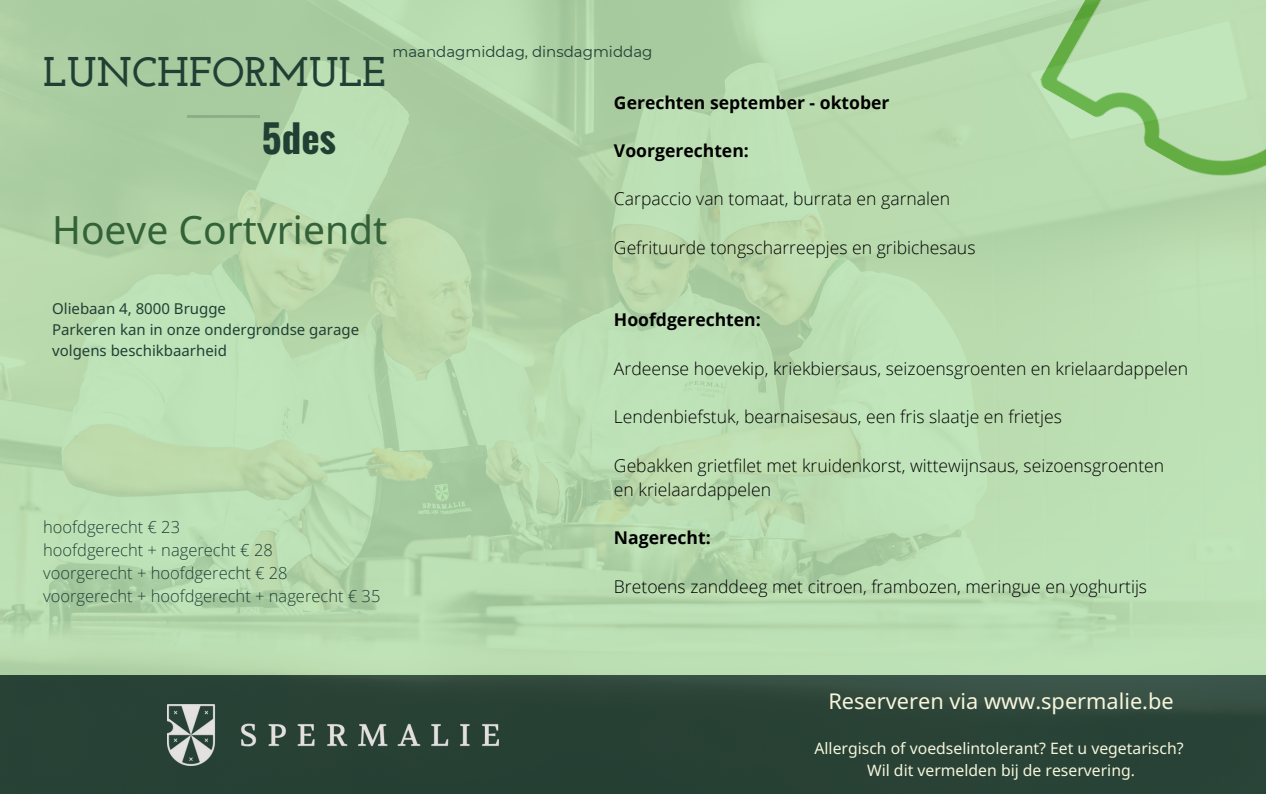
<style>
.page{position:relative;width:1266px;height:794px;background:#fff}
.page>*{position:absolute;margin:0;border:0;box-sizing:border-box;transform-origin:0 0}
.t1{font:700 41.25px "Josefin Slab";color:#204034}
.t2{font:39px "Noto Sans";color:#336238}
.t3{font:700 39px "Oswald";color:#204034}
.t4{font:21.75px "Noto Sans";color:#f5f5db}
.t5{font:300 17.55px "Open Sans";color:#000}
.t6{font:700 17.55px "Open Sans";color:#000}
.t7{font:300 16.5px "Open Sans";color:#204034}
.t8{font:15.75px "Noto Sans";color:#f5f5db}
.t9{font:15px "Noto Sans";color:#204034}
.t10{font:15px "Montserrat";color:#204034}
</style>
<div class="page">
<img style="left:0;top:0;width:1266px;height:793px">
<p class="t1" style="left:43px;top:55px;width:344px">LUNCHFORMULE</p>
<p class="t10" style="left:392px;top:42px;width:261px">maandagmiddag, dinsdagmiddag</p>
<p class="t3" style="left:262px;top:107px;width:76px">5des</p>
<p class="t2" style="left:52px;top:203px;width:336px">Hoeve Cortvriendt</p>
<p class="t9" style="left:52px;top:298px;width:175px">Oliebaan 4, 8000 Brugge</p>
<p class="t9" style="left:52px;top:319px;width:308px">Parkeren kan in onze ondergrondse garage</p>
<p class="t9" style="left:52px;top:340px;width:176px">volgens beschikbaarheid</p>
<p class="t7" style="left:43px;top:515px;width:138px">hoofdgerecht € 23</p>
<p class="t7" style="left:43px;top:538px;width:231px">hoofdgerecht + nagerecht € 28</p>
<p class="t7" style="left:43px;top:561px;width:246px">voorgerecht + hoofdgerecht € 28</p>
<p class="t7" style="left:43px;top:584px;width:339px">voorgerecht + hoofdgerecht + nagerecht € 35</p>
<p class="t6" style="left:614px;top:90px;width:277px">Gerechten september - oktober</p>
<p class="t6" style="left:614px;top:138px;width:136px">Voorgerechten:</p>
<p class="t5" style="left:614px;top:186px;width:338px">Carpaccio van tomaat, burrata en garnalen</p>
<p class="t5" style="left:614px;top:235px;width:363px">Gefrituurde tongscharreepjes en gribichesaus</p>
<p class="t6" style="left:614px;top:307px;width:148px">Hoofdgerechten:</p>
<p class="t5" style="left:614px;top:356px;width:576px">Ardeense hoevekip, kriekbiersaus, seizoensgroenten en krielaardappelen</p>
<p class="t5" style="left:614px;top:404px;width:449px">Lendenbiefstuk, bearnaisesaus, een fris slaatje en frietjes</p>
<p class="t5" style="left:614px;top:452px;width:552px">Gebakken grietfilet met kruidenkorst, wittewijnsaus, seizoensgroenten</p>
<p class="t5" style="left:614px;top:477px;width:159px">en krielaardappelen</p>
<p class="t6" style="left:614px;top:525px;width:98px">Nagerecht:</p>
<p class="t5" style="left:614px;top:573px;width:535px">Bretoens zanddeeg met citroen, frambozen, meringue en yoghurtijs</p>
<p class="t4" style="left:828px;top:685px;width:347px">Reserveren via www.spermalie.be</p>
<p class="t8" style="left:814px;top:737px;width:371px">Allergisch of voedselintolerant? Eet u vegetarisch?</p>
<p class="t8" style="left:867px;top:759px;width:269px">Wil dit vermelden bij de reservering.</p>
</div>
